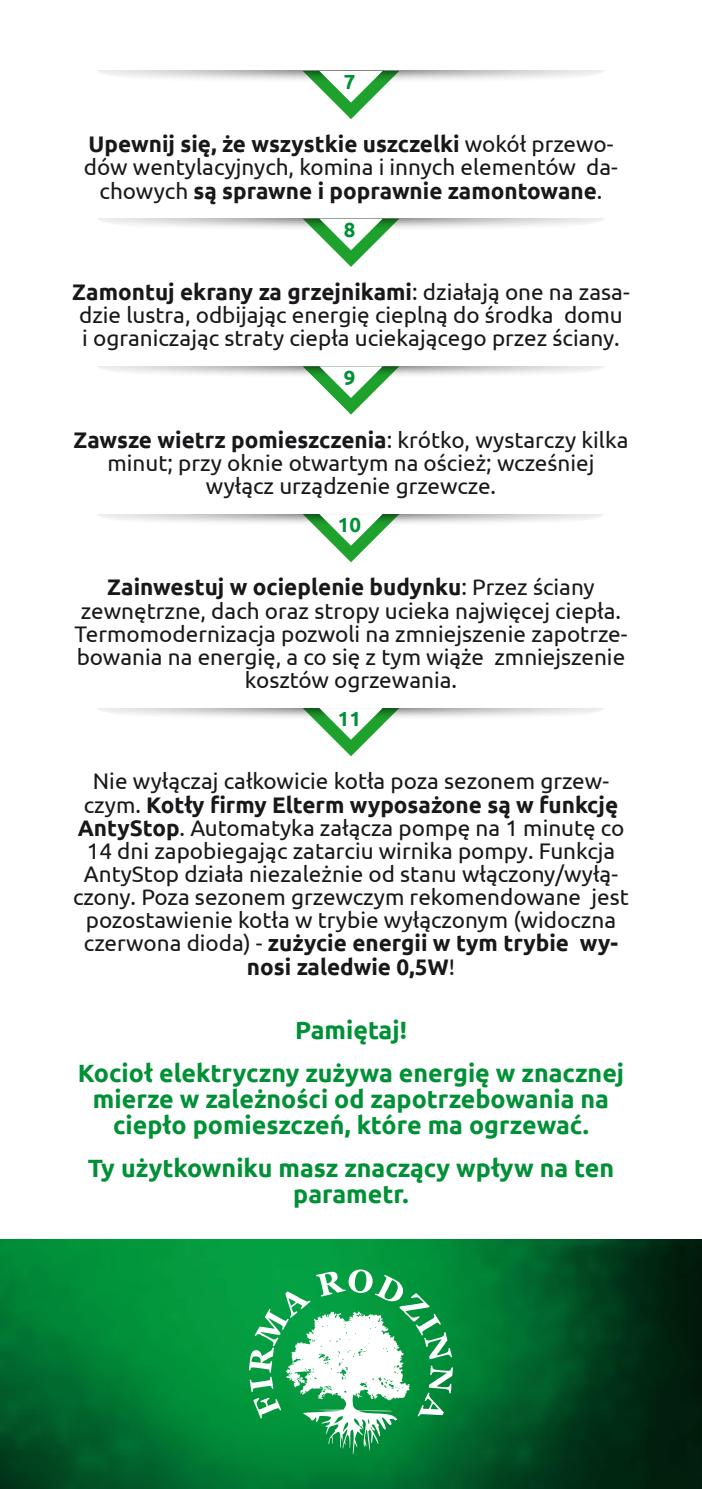
<style>
.page{position:relative;width:702px;height:1489px;background:#fff}
.page>*{position:absolute;margin:0;border:0;box-sizing:border-box;transform-origin:0 0}
.t1{font:700 25px/25.8px "Ubuntu";color:#009036;text-align:center}
.t2{font:22.5px/23.2px "Ubuntu";color:#1a171b;text-align:center}
.t3{font:700 20.5px "Ubuntu";color:#009036}
.s1{font-weight:700}
</style>
<div class="page">
<img style="left:0;top:1239px;width:702px;height:249px">
<svg style="left:249px;top:1268px;width:204px;height:187px"></svg>
<svg style="left:303px;top:366px;width:96px;height:48px"></svg>
<svg style="left:303px;top:218px;width:96px;height:49px"></svg>
<svg style="left:303px;top:708px;width:96px;height:48px"></svg>
<svg style="left:303px;top:71px;width:96px;height:48px"></svg>
<svg style="left:303px;top:514px;width:96px;height:48px"></svg>
<p class="t3" style="left:344px;top:73px;width:13px">7</p>
<p class="t2" style="left:84px;top:134px;width:535px"><span class="s1">Upewnij się, że wszystkie uszczelki</span> wokół przewo&shy;dów wentylacyjnych, komina i innych elementów da&shy;chowych <span class="s1">są sprawne i poprawnie zamontowane</span>.</p>
<p class="t3" style="left:344px;top:221px;width:13px">8</p>
<p class="t2" style="left:72px;top:282px;width:559px"><span class="s1">Zamontuj ekrany za grzejnikami</span>: działają one na zasa&shy;dzie lustra, odbijając energię cieplną do środka domu<br>i ograniczając straty ciepła uciekającego przez ściany.</p>
<p class="t3" style="left:344px;top:368px;width:13px">9</p>
<p class="t2" style="left:73px;top:429px;width:556px"><span class="s1">Zawsze wietrz pomieszczenia</span>: krótko, wystarczy kilka minut; przy oknie otwartym na oścież; wcześniej wyłącz urządzenie grzewcze.</p>
<p class="t3" style="left:338px;top:516px;width:25px">10</p>
<p class="t2" style="left:74px;top:577px;width:554px"><span class="s1">Zainwestuj w ocieplenie budynku</span>: Przez ściany zewnętrzne, dach oraz stropy ucieka najwięcej ciepła.<br>Termomodernizacja pozwoli na zmniejszenie zapotrze&shy;bowania na energię, a co się z tym wiąże zmniejszenie kosztów ogrzewania.</p>
<p class="t3" style="left:338px;top:710px;width:25px">11</p>
<p class="t2" style="left:73px;top:771px;width:557px">Nie wyłączaj całkowicie kotła poza sezonem grzew&shy;czym. <span class="s1">Kotły firmy Elterm wyposażone są w funkcję AntyStop</span>. Automatyka załącza pompę na 1 minutę co 14 dni zapobiegając zatarciu wirnika pompy. Funkcja AntyStop działa niezależnie od stanu włączony/wyłą&shy;czony. Poza sezonem grzewczym rekomendowane jest pozostawienie kotła w trybie wyłączonym (widoczna czerwona dioda) - <span class="s1">zużycie energii w tym trybie wy&shy;nosi zaledwie 0,5W</span>!</p>
<p class="t1" style="left:78px;top:1010px;width:548px;line-height:43.2px">Pamiętaj!<br>Kocioł elektryczny zużywa energię w znacznej</p>
<p class="t1" style="left:93px;top:1087px;width:517px">mierze w zależności od zapotrzebowania na ciepło pomieszczeń, które ma ogrzewać.</p>
<p class="t1" style="left:88px;top:1156px;width:528px">Ty użytkowniku masz znaczący wpływ na ten parametr.</p>
</div>
